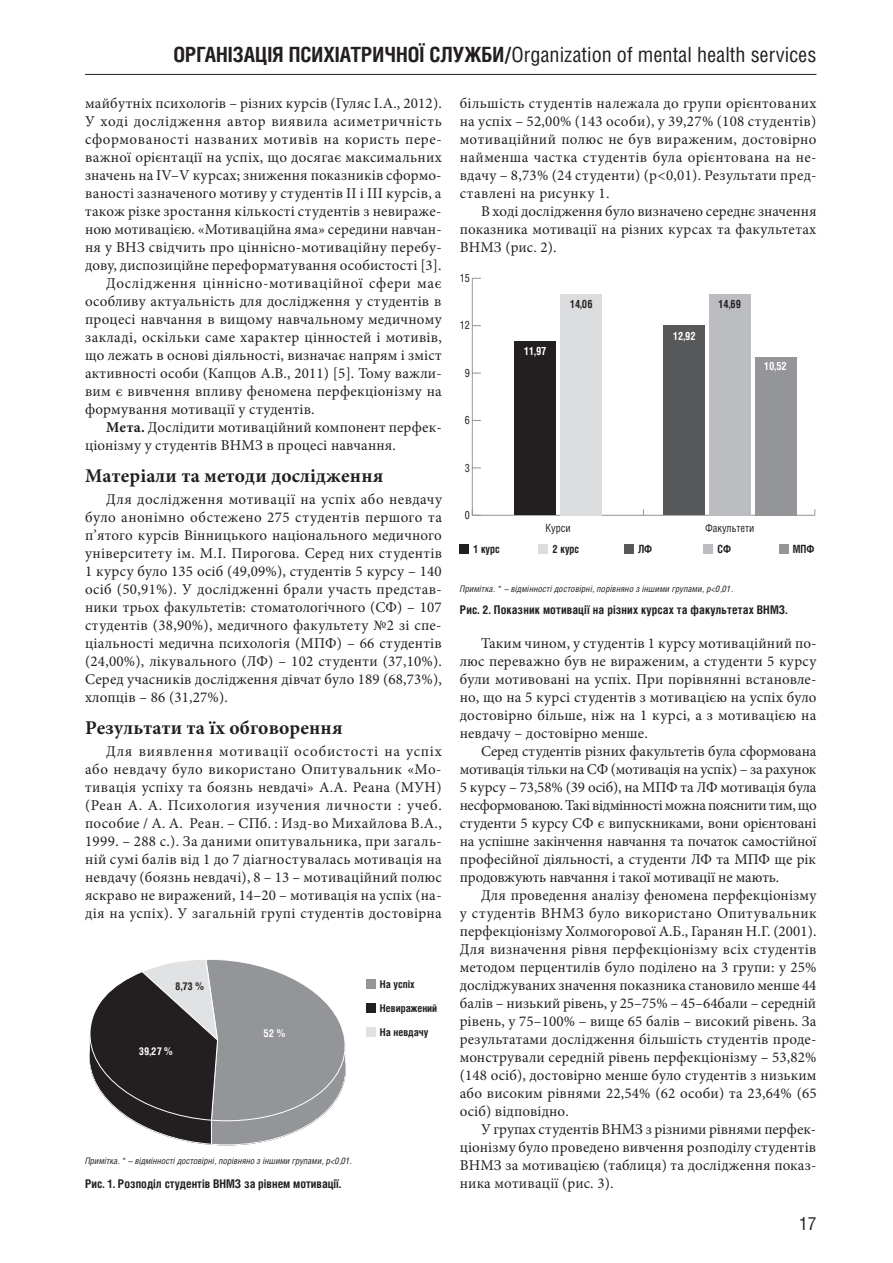
<style>
.page{position:relative;width:893px;height:1263px;background:#fff}
.page>*{position:absolute;margin:0;border:0;box-sizing:border-box;transform-origin:0 0}
.t1{font:21px "Helios Cond C";color:#231f20}
.t2{font:700 19.5px "Minion Pro";letter-spacing:.01em;color:#231f20}
.t3{font:18px "Helios Cond C";color:#231f20}
.t4{font:15px/18px "Minion Pro";letter-spacing:.015em;color:#231f20;text-align:justify}
.t5{font:15px "Minion Pro";letter-spacing:.04em;color:#231f20}
.t6{font:15px "Minion Pro";letter-spacing:.045em;color:#231f20}
.t7{font:700 12px "Helios Cond C";letter-spacing:.01em;color:#231f20}
.t8{font:700 11.4px "Helios Cond";color:#231f20;scale:.94 1}
.t9{font:11.4px "Helios Cond";color:#231f20;scale:.94 1}
.t10{font:700 11.4px "Helios Cond";color:#fff;scale:.94 1}
.t11{font:700 10.65px "Helios Cond";color:#231f20}
.t12{font:700 10.65px "Helios Cond";color:#fff}
.t13{font:italic 9px "Helios Cond C";letter-spacing:.005em;color:#231f20}
.s1{font-weight:700}
</style>
<div class="page">
<hr style="left:85px;top:74px;width:731px;height:1px;background:#231f20">
<div style="left:460px;top:544px;width:9px;height:10px;background:#231f20"></div>
<div style="left:539px;top:544px;width:9px;height:10px;background:#dcdddf"></div>
<div style="left:624px;top:544px;width:9px;height:10px;background:#57585a"></div>
<div style="left:704px;top:544px;width:9px;height:10px;background:#bcbdc0"></div>
<div style="left:779px;top:544px;width:9px;height:10px;background:#939598"></div>
<hr style="left:472px;top:515px;width:343px;height:1px;background:#939598">
<hr style="left:472px;top:278px;width:1px;height:237px;background:#939598">
<div style="left:560px;top:294px;width:42px;height:221px;background:#dcdddf"></div>
<div style="left:515px;top:341px;width:41px;height:174px;background:#231f20"></div>
<div style="left:755px;top:357px;width:41px;height:158px;background:#939598"></div>
<div style="left:709px;top:294px;width:41px;height:221px;background:#bcbdc0"></div>
<div style="left:663px;top:326px;width:42px;height:189px;background:#57585a"></div>
<svg style="left:90px;top:959px;width:256px;height:186px"></svg>
<div style="left:366px;top:979px;width:9px;height:10px;background:#939598"></div>
<div style="left:366px;top:1003px;width:9px;height:10px;background:#231f20"></div>
<div style="left:366px;top:1027px;width:9px;height:10px;background:#e1e2e4"></div>
<h1 class="t1" style="left:173px;top:42px;width:644px"><span class="s1">Організація психіатричної служби/</span>Organization of mental health services</h1>
<p class="t4" style="left:85px;top:94px;width:358px">майбутніх психологів – різних курсів (Гуляс І.А., 2012).</p>
<p class="t5" style="left:85px;top:111px;width:358px">У ході дослідження автор виявила асиметричність</p>
<p class="t5" style="left:85px;top:129px;width:358px">сформованості названих мотивів на користь пере-</p>
<p class="t4" style="left:85px;top:148px;width:358px">важної орієнтації на успіх, що досягає максимальних</p>
<p class="t4" style="left:85px;top:166px;width:358px">значень на ІV–V курсах; зниження показників сформо-</p>
<p class="t4" style="left:85px;top:184px;width:358px">ваності зазначеного мотиву у студентів ІІ і ІІІ курсів, а</p>
<p class="t4" style="left:85px;top:202px;width:358px">також різке зростання кількості студентів з невираже-</p>
<p class="t4" style="left:85px;top:220px;width:358px">ною мотивацією. «Мотиваційна яма» середини навчан-</p>
<p class="t4" style="left:85px;top:238px;width:358px">ня у ВНЗ свідчить про ціннісно-мотиваційну перебу-</p>
<p class="t4" style="left:85px;top:256px;width:358px">дову, диспозиційне переформатування особистості [3].</p>
<p class="t6" style="left:106px;top:273px;width:337px">Дослідження ціннісно-мотиваційної сфери має</p>
<p class="t4" style="left:85px;top:292px;width:358px">особливу актуальність для дослідження у студентів в</p>
<p class="t4" style="left:85px;top:310px;width:358px">процесі навчання в вищому навчальному медичному</p>
<p class="t4" style="left:85px;top:328px;width:358px">закладі, оскільки саме характер цінностей і мотивів,</p>
<p class="t4" style="left:85px;top:346px;width:358px">що лежать в основі діяльності, визначає напрям і зміст</p>
<p class="t4" style="left:85px;top:364px;width:358px">активності особи (Капцов А.В., 2011) [5]. Тому важли-</p>
<p class="t4" style="left:85px;top:382px;width:358px">вим є вивчення впливу феномена перфекціонізму на</p>
<p class="t4" style="left:85px;top:400px;width:231px">формування мотивації у студентів.</p>
<p class="t4" style="left:106px;top:418px;width:337px"><span class="s1">Мета.</span> Дослідити мотиваційний компонент перфек-</p>
<p class="t4" style="left:85px;top:436px;width:312px">ціонізму у студентів ВНМЗ в процесі навчання.</p>
<h2 class="t2" style="left:85px;top:462px;width:300px">Матеріали та методи дослідження</h2>
<p class="t4" style="left:85px;top:490px;width:358px;text-indent:21px">Для дослідження мотивації на успіх або невдачу було анонімно обстежено 275 студентів першого та п’ятого курсів Вінницького національного медичного університету ім. М.І. Пирогова. Серед них студентів 1 курсу було 135 осіб (49,09%), студентів 5 курсу – 140 осіб (50,91%). У дослідженні брали участь представ&shy;ники трьох факультетів: стоматологічного (СФ) – 107 студентів (38,90%), медичного факультету №2 зі спе&shy;ціальності медична психологія (МПФ) – 66 студентів (24,00%), лікувального (ЛФ) – 102 студенти (37,10%).<br>Серед учасників дослідження дівчат було 189 (68,73%), хлопців – 86 (31,27%).</p>
<h2 class="t2" style="left:85px;top:714px;width:259px">Результати та їх обговорення</h2>
<p class="t4" style="left:85px;top:742px;width:358px;text-indent:21px">Для виявлення мотивації особистості на успіх або невдачу було використано Опитувальник «Мо&shy;тивація успіху та боязнь невдачі» А.А. Реана (МУН) (Реан А. А. Психология изучения личности : учеб. пособие / А. А. Реан. – СПб. : Изд-во Михайлова В.А., 1999. – 288 с.). За даними опитувальника, при загаль&shy;ній сумі балів від 1 до 7 діагностувалась мотивація на невдачу (боязнь невдачі), 8 – 13 – мотиваційний полюс яскраво не виражений, 14–20 – мотивація на успіх (на&shy;дія на успіх). У загальній групі студентів достовірна</p>
<p class="t4" style="left:460px;top:94px;width:358px">більшість студентів належала до групи орієнтованих на успіх – 52,00% (143 особи), у 39,27% (108 студентів) мотиваційний полюс не був вираженим, достовірно найменша частка студентів була орієнтована на не&shy;вдачу – 8,73% (24 студенти) (р&lt;0,01). Результати пред&shy;ставлені на рисунку 1.</p>
<p class="t4" style="left:460px;top:202px;width:358px;text-indent:21px">В ході дослідження було визначено середнє значення показника мотивації на різних курсах та факультетах ВНМЗ (рис. 2).</p>
<p class="t9" style="left:460px;top:271px;width:12px">15</p>
<p class="t8" style="left:570px;top:297px;width:26px">14,06</p>
<p class="t8" style="left:718px;top:297px;width:25px">14,69</p>
<p class="t9" style="left:460px;top:318px;width:12px">12</p>
<p class="t10" style="left:673px;top:329px;width:26px">12,92</p>
<p class="t10" style="left:524px;top:344px;width:25px">11,97</p>
<p class="t10" style="left:764px;top:359px;width:26px">10,52</p>
<p class="t9" style="left:465px;top:366px;width:7px">9</p>
<p class="t9" style="left:465px;top:413px;width:7px">6</p>
<p class="t9" style="left:465px;top:461px;width:7px">3</p>
<p class="t9" style="left:465px;top:508px;width:7px">0</p>
<p class="t9" style="left:546px;top:521px;width:28px">Курси</p>
<p class="t9" style="left:705px;top:521px;width:54px">Факультети</p>
<p class="t8" style="left:474px;top:542px;width:29px">1 курс</p>
<p class="t8" style="left:553px;top:542px;width:30px">2 курс</p>
<p class="t8" style="left:638px;top:542px;width:17px">ЛФ</p>
<p class="t8" style="left:717px;top:542px;width:16px">СФ</p>
<p class="t8" style="left:793px;top:542px;width:24px">МПФ</p>
<p class="t13" style="left:460px;top:584px;width:275px">Примітка. * – відмінності достовірні, порівняно з іншими групами, р&lt;0,01.</p>
<p class="t7" style="left:460px;top:603px;width:329px">Рис. 2. Показник мотивації на різних курсах та факультетах ВНМЗ.</p>
<p class="t4" style="left:460px;top:634px;width:358px;text-indent:21px">Таким чином, у студентів 1 курсу мотиваційний по&shy;люс переважно був не вираженим, а студенти 5 курсу були мотивовані на успіх. При порівнянні встановле&shy;но, що на 5 курсі студентів з мотивацією на успіх було достовірно більше, ніж на 1 курсі, а з мотивацією на невдачу – достовірно менше.</p>
<p class="t4" style="left:460px;top:742px;width:358px;text-indent:21px">Серед студентів різних факультетів була сформована мотивація тільки на СФ (мотивація на успіх) – за рахунок 5 курсу – 73,58% (39 осіб), на МПФ та ЛФ мотивація була несформованою. Такі відмінності можна пояснити тим, що студенти 5 курсу СФ є випускниками, вони орієнтовані на успішне закінчення навчання та початок самостійної професійної діяльності, а студенти ЛФ та МПФ ще рік продовжують навчання і такої мотивації не мають.</p>
<p class="t4" style="left:460px;top:886px;width:358px;text-indent:21px">Для проведення аналізу феномена перфекціонізму у студентів ВНМЗ було використано Опитувальник перфекціонізму Холмогорової А.Б., Гаранян Н.Г. (2001).<br>Для визначення рівня перфекціонізму всіх студентів методом перцентилів було поділено на 3 групи: у 25% досліджуваних значення показника становило менше 44 балів – низький рівень, у 25–75% – 45–64бали – середній рівень, у 75–100% – вище 65 балів – високий рівень. За результатами дослідження більшість студентів проде&shy;монстрували середній рівень перфекціонізму – 53,82% (148 осіб), достовірно менше було студентів з низьким або високим рівнями 22,54% (62 особи) та 23,64% (65 осіб) відповідно.</p>
<p class="t4" style="left:460px;top:1120px;width:358px;text-indent:21px">У групах студентів ВНМЗ з різними рівнями перфек&shy;ціонізму було проведено вивчення розподілу студентів ВНМЗ за мотивацією (таблиця) та дослідження показ&shy;ника мотивації (рис. 3).</p>
<p class="t11" style="left:380px;top:978px;width:36px">На успіх</p>
<p class="t11" style="left:380px;top:1001px;width:59px">Невиражений</p>
<p class="t11" style="left:380px;top:1025px;width:50px">На невдачу</p>
<p class="t11" style="left:175px;top:980px;width:30px">8,73 %</p>
<p class="t12" style="left:263px;top:1027px;width:23px">52 %</p>
<p class="t12" style="left:139px;top:1045px;width:35px">39,27 %</p>
<p class="t13" style="left:85px;top:1155px;width:268px">Примітка. * – відмінності достовірні, порівняно з іншими групами, р&lt;0,01.</p>
<p class="t7" style="left:85px;top:1176px;width:257px">Рис. 1. Розподіл студентів ВНМЗ за рівнем мотивації.</p>
<p class="t3" style="left:799px;top:1213px;width:19px">17</p>
</div>
